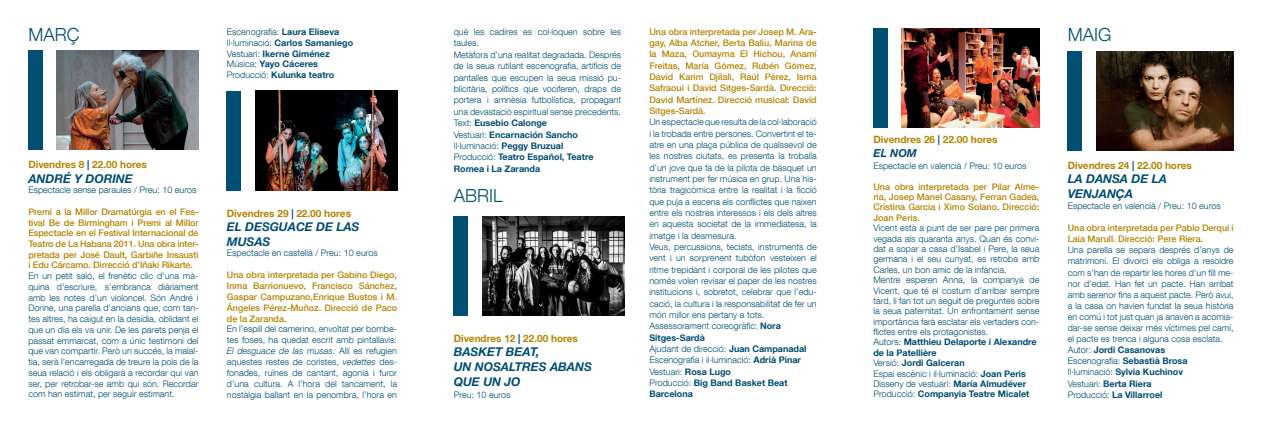
<style>
.page{position:relative;width:1262px;height:426px;background:#fff}
.page>*{position:absolute;margin:0;border:0;box-sizing:border-box;transform-origin:0 0}
.MES{font:300 18px "Helvetica Neue LT Com";color:#004e71}
.ACTE{font:italic 700 12px/14.9px "Helvetica Neue LT Com";color:#004e71}
.ACTE-2{font:italic 700 11px "Helvetica Neue LT Com";color:#004e71}
.DATA{font:700 10px "Helvetica Neue LT Com";color:#b48300}
.DESCRIPCIÓ_2{font:300 9px/11.3px "Helvetica Neue LT Com";color:#004e71;text-align:justify}
.DESCRIPCIO_1{font:500 9px/10.7px "Helvetica Neue LT Com";color:#b48300;text-align:justify}
.DESCRIPCIÓ_2-2{font:700 9px/11.4px "Helvetica Neue LT Com";color:#004e71}
.DESCRIPCIÓ_2-3{font:500 9px/11.3px "Helvetica Neue LT Com";color:#b48300;text-align:justify}
.s1{font-weight:700}
.s2{font-weight:300}
.s3{color:#004e71}
.s4{font-style:italic}
</style>
<div class="page">
<img style="left:56px;top:50px;width:142px;height:99px">
<div style="left:28px;top:50px;width:14px;height:99px;background:#004e71"></div>
<img style="left:482px;top:216px;width:142px;height:99px">
<div style="left:454px;top:216px;width:14px;height:99px;background:#004e71"></div>
<img style="left:901px;top:28px;width:138px;height:100px">
<div style="left:873px;top:28px;width:14px;height:100px;background:#004e71"></div>
<img style="left:255px;top:91px;width:142px;height:99px">
<div style="left:227px;top:91px;width:14px;height:99px;background:#004e71"></div>
<img style="left:1096px;top:51px;width:137px;height:99px">
<div style="left:1067px;top:51px;width:14px;height:99px;background:#004e71"></div>
<p class="MES" style="left:28px;top:24px;width:53px">MARÇ</p>
<p class="DESCRIPCIÓ_2" style="left:227px;top:26px;width:114px">Escenografia: <span class="s1">Laura Eliseva</span></p>
<p class="DESCRIPCIÓ_2-2" style="left:227px;top:36px;width:128px"><span class="s2">Il·luminació:</span> Carlos Samaniego</p>
<p class="DESCRIPCIÓ_2-2" style="left:227px;top:47px;width:104px"><span class="s2">Vestuari:</span> Ikerne Giménez</p>
<p class="DESCRIPCIÓ_2-2" style="left:227px;top:58px;width:93px"><span class="s2">Música:</span> Yayo Cáceres</p>
<p class="DESCRIPCIÓ_2-2" style="left:227px;top:69px;width:109px"><span class="s2">Producció:</span> Kulunka teatro</p>
<p class="DATA" style="left:28px;top:158px;width:120px">Divendres 8 <span class="s3">|</span> 22.00 hores</p>
<p class="ACTE" style="left:28px;top:170px;width:106px">ANDRÉ Y DORINE</p>
<p class="DESCRIPCIÓ_2" style="left:28px;top:184px;width:170px">Espectacle sense paraules / Preu: 10 euros</p>
<p class="DESCRIPCIO_1" style="left:28px;top:206px;width:172px">Premi a la Millor Dramatúrgia en el Fes&shy;tival Be de Birmingham i Premi al Millor Espectacle en el Festival Internacional de Teatro de La Habana 2011. Una obra inter&shy;pretada per José Dault, Garbiñe Insausti i Edu Cárcamo. Dirrecció d’Iñaki Rikarte.</p>
<p class="DESCRIPCIÓ_2" style="left:28px;top:270px;width:172px;line-height:10.7px">En un petit saló, el frenètic clic d’una mà&shy;quina d’escriure, s’embranca diàriament amb les notes d’un violoncel. Són André i Dorine, una parella d’ancians que, com tan&shy;tes altres, ha caigut en la desídia, oblidant el que un dia els va unir. De les parets penja el passat emmarcat, com a únic testimoni del que van compartir. Però un succés, la malal&shy;tia, serà l’encarregada de treure la pols de la seua relació i els obligarà a recordar qui van ser, per retrobar-se amb qui són. Recordar com han estimat, per seguir estimant.</p>
<p class="DATA" style="left:227px;top:207px;width:126px">Divendres 29 <span class="s3">|</span> 22.00 hores</p>
<p class="ACTE" style="left:227px;top:219px;width:134px;line-height:14.3px">EL DESGUACE DE LAS<br>MUSAS</p>
<p class="DESCRIPCIÓ_2" style="left:227px;top:247px;width:152px">Espectacle en castellà / Preu: 10 euros</p>
<p class="DESCRIPCIO_1" style="left:227px;top:269px;width:172px">Una obra interpretada per Gabino Diego, Inma Barrionuevo, Francisco Sánchez, Gaspar Campuzano,Enrique Bustos i M.<br>Ángeles Pérez-Muñoz. Direcció de Paco de la Zaranda.</p>
<p class="DESCRIPCIÓ_2" style="left:227px;top:323px;width:172px;line-height:10.8px">En l’espill del camerino, envoltat per bombe&shy;tes foses, ha quedat escrit amb pintallavis:<br><span class="s4">El desguace de las musas</span>. Allí es refugien aquestes restes de coristes, <span class="s4">vedettes</span> des&shy;fonades, ruïnes de cantant, agonia i furor d’una cultura. A l’hora del tancament, la nostàlgia ballant en la penombra, l’hora en</p>
<p class="DESCRIPCIÓ_2" style="left:454px;top:26px;width:169px">què les cadires es col·loquen sobre les taules.</p>
<p class="DESCRIPCIÓ_2" style="left:454px;top:48px;width:169px">Metàfora d’una realitat degradada. Després de la seua rutilant escenografia, artificis de pantalles que escupen la seua missió pu&shy;blicitària, polítics que vociferen, draps de portera i amnèsia futbolística, propagant una devastació espiritual sense precedents.</p>
<p class="DESCRIPCIÓ_2-2" style="left:454px;top:117px;width:95px"><span class="s2">Text:</span> Eusebio Calonge</p>
<p class="DESCRIPCIÓ_2-2" style="left:454px;top:128px;width:126px"><span class="s2">Vestuari:</span> Encarnación Sancho</p>
<p class="DESCRIPCIÓ_2" style="left:454px;top:140px;width:111px">Il·luminació: <span class="s1">Peggy Bruzual</span></p>
<p class="DESCRIPCIÓ_2-2" style="left:454px;top:151px;width:141px"><span class="s2">Producció:</span> Teatro Español, Teatre<br>Romea i La Zaranda</p>
<p class="MES" style="left:454px;top:184px;width:51px">ABRIL</p>
<p class="DATA" style="left:454px;top:331px;width:126px">Divendres 12 <span class="s3">|</span> 22.00 hores</p>
<p class="ACTE" style="left:454px;top:344px;width:140px">BASKET BEAT,<br>UN NOSALTRES ABANS<br>QUE UN JO</p>
<p class="DESCRIPCIÓ_2" style="left:454px;top:388px;width:58px">Preu: 10 euros</p>
<p class="DESCRIPCIÓ_2-3" style="left:649px;top:26px;width:169px">Una obra interpretada per Josep M. Ara&shy;gay, Alba Atcher, Berta Baliu, Marina de la Maza, Oumayma El Hichou, Anamí Freitas, María Gómez, Rubén Gómez, David Karim Djilali, Raúl Pérez, Isma Safraoui i David Sitges-Sardà. Direcció:<br>David Martínez. Direcció musical: David Sitges-Sardà.</p>
<p class="DESCRIPCIÓ_2" style="left:649px;top:116px;width:169px">Un espectacle que resulta de la col·laboració i la trobada entre persones. Convertint el te&shy;atre en una plaça pública de qualssevol de les nostres ciutats, es presenta la troballa d’un jove que fa de la pilota de bàsquet un instrument per fer música en grup. Una his&shy;tòria tragicòmica entre la realitat i la ficció que puja a escena els conflictes que naixen entre els nostres interessos i els dels altres en aquesta societat de la immediatesa, la imatge i la desmesura.</p>
<p class="DESCRIPCIÓ_2" style="left:649px;top:241px;width:169px">Veus, percussions, teclats, instruments de vent i un sorprenent tubòfon vesteixen el ritme trepidant i corporal de les pilotes que només volen revisar el paper de les nostres institucions i, sobretot, celebrar que l’edu&shy;cació, la cultura i la responsabilitat de fer un món millor ens pertany a tots.</p>
<p class="DESCRIPCIÓ_2" style="left:649px;top:320px;width:133px">Assessorament coreogràfic: <span class="s1">Nora<br>Sitges-Sardà</span></p>
<p class="DESCRIPCIÓ_2" style="left:649px;top:342px;width:159px">Ajudant de direcció: <span class="s1">Juan Campanadal</span></p>
<p class="DESCRIPCIÓ_2" style="left:649px;top:354px;width:153px">Escenografia i il·luminació: <span class="s1">Adrià Pinar</span></p>
<p class="DESCRIPCIÓ_2" style="left:649px;top:365px;width:83px">Vestuari: <span class="s1">Rosa Lugo</span></p>
<p class="DESCRIPCIÓ_2-2" style="left:649px;top:376px;width:140px"><span class="s2">Producció:</span> Big Band Basket Beat<br>Barcelona</p>
<p class="MES" style="left:1067px;top:24px;width:45px">MAIG</p>
<p class="DATA" style="left:873px;top:133px;width:126px">Divendres 26 <span class="s3">|</span> 22.00 hores</p>
<p class="ACTE-2" style="left:873px;top:146px;width:45px">EL NOM</p>
<p class="DESCRIPCIÓ_2" style="left:873px;top:160px;width:154px">Espectacle en valencià / Preu: 10 euros</p>
<p class="DESCRIPCIO_1" style="left:873px;top:181px;width:167px;line-height:10.4px">Una obra interpretada per Pilar Alme&shy;ria, Josep Manel Casany, Ferran Gadea, Cristina Garcia i Ximo Solano. Direcció:<br>Joan Peris.</p>
<p class="DESCRIPCIÓ_2" style="left:873px;top:222px;width:167px;line-height:10.4px">Vicent està a punt de ser pare per primera vegada als quaranta anys. Quan és convi&shy;dat a sopar a casa d’Isabel i Pere, la seua germana i el seu cunyat, es retroba amb Carles, un bon amic de la infància.</p>
<p class="DESCRIPCIÓ_2" style="left:873px;top:274px;width:167px;line-height:10.4px">Mentre esperen Anna, la companya de Vicent, que té el costum d’arribar sempre tard, li fan tot un seguit de preguntes sobre la seua paternitat. Un enfrontament sense importància farà esclatar els vertaders con&shy;flictes entre els protagonistes.</p>
<p class="DESCRIPCIÓ_2-2" style="left:873px;top:336px;width:165px;line-height:10.4px"><span class="s2">Autors:</span> Matthieu Delaporte i Alexandre de la Patellière</p>
<p class="DESCRIPCIÓ_2-2" style="left:873px;top:356px;width:93px"><span class="s2">Versió:</span> Jordi Galceran</p>
<p class="DESCRIPCIÓ_2" style="left:873px;top:367px;width:154px">Espai escènic i il·luminació: <span class="s1">Joan Peris</span></p>
<p class="DESCRIPCIÓ_2" style="left:873px;top:377px;width:154px">Disseny de vestuari: <span class="s1">María Almudéver</span></p>
<p class="DESCRIPCIÓ_2-2" style="left:873px;top:388px;width:157px"><span class="s2">Producció:</span> Companyia Teatre Micalet</p>
<p class="DATA" style="left:1067px;top:159px;width:126px">Divendres 24 <span class="s3">|</span> 22.00 hores</p>
<p class="ACTE" style="left:1067px;top:171px;width:101px;line-height:14.5px">LA DANSA DE LA<br>VENJANÇA</p>
<p class="DESCRIPCIÓ_2" style="left:1067px;top:200px;width:154px">Espectacle en valencià / Preu: 10 euros</p>
<p class="DESCRIPCIO_1" style="left:1067px;top:222px;width:167px;line-height:11.1px">Una obra interpretada per Pablo Derqui i<br>Laia Marull. Direcció: Pere Riera.</p>
<p class="DESCRIPCIÓ_2" style="left:1067px;top:244px;width:167px">Una parella se separa després d’anys de matrimoni. El divorci els obliga a resoldre com s’han de repartir les hores d’un fill me&shy;nor d’edat. Han fet un pacte. Han arribat amb serenor fins a aquest pacte. Però avui, a la casa on havien fundat la seua història en comú i tot just quan ja anaven a acomia&shy;dar-se sense deixar més víctimes pel camí, el pacte es trenca i alguna cosa esclata.</p>
<p class="DESCRIPCIÓ_2-2" style="left:1067px;top:343px;width:99px"><span class="s2">Autor:</span> Jordi Casanovas</p>
<p class="DESCRIPCIÓ_2" style="left:1067px;top:355px;width:121px">Escenografia: <span class="s1">Sebastià Brosa</span></p>
<p class="DESCRIPCIÓ_2-2" style="left:1067px;top:366px;width:117px"><span class="s2">Il·luminació:</span> Sylvia Kuchinov</p>
<p class="DESCRIPCIÓ_2-2" style="left:1067px;top:377px;width:86px"><span class="s2">Vestuari:</span> Berta Riera</p>
<p class="DESCRIPCIÓ_2-2" style="left:1067px;top:388px;width:96px"><span class="s2">Producció:</span> La Villarroel</p>
</div>
